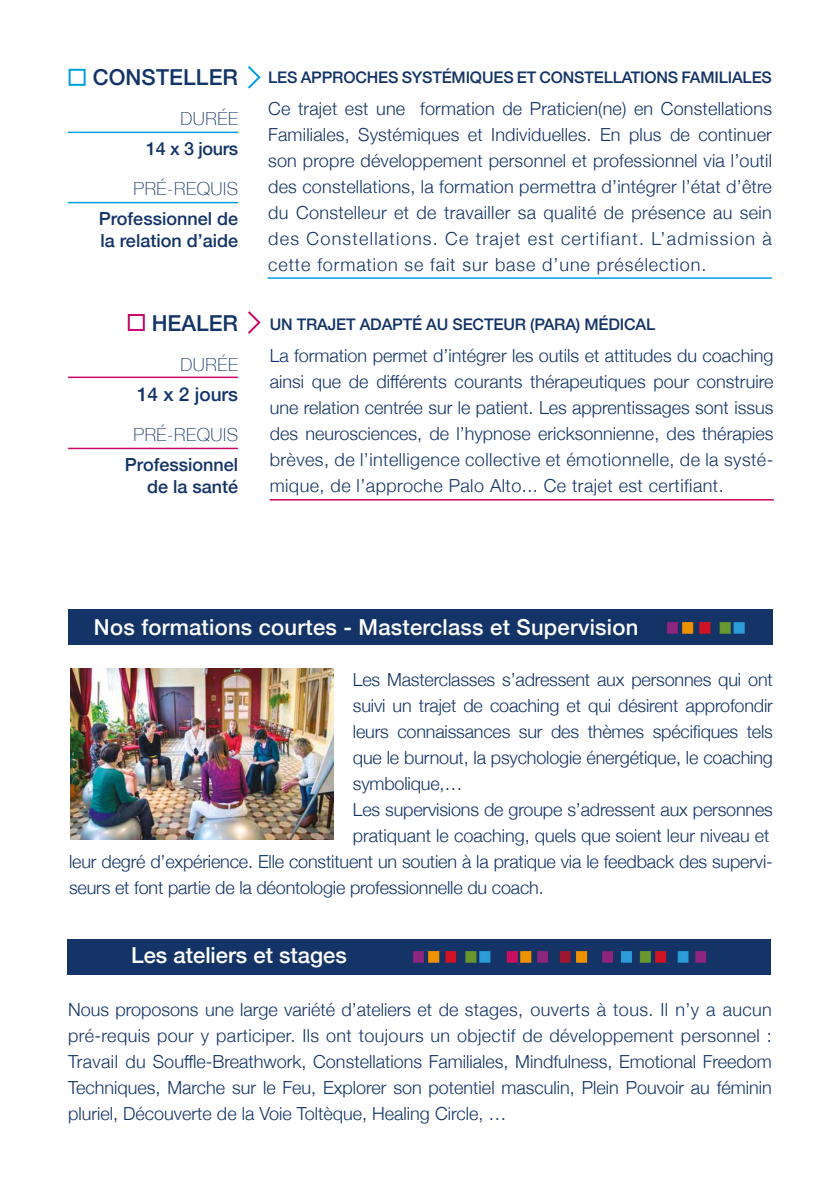
<style>
.page{position:relative;width:840px;height:1191px;background:#fff}
.page>*{position:absolute;margin:0;border:0;box-sizing:border-box;transform-origin:0 0}
.t1{font:500 22px "Helvetica Neue";letter-spacing:.01em;color:#fff}
.t2{font:500 22px "Helvetica Neue";letter-spacing:.005em;color:#143467}
.t3{font:500 19px "Helvetica Neue";color:#143467}
.t4{font:300 18px/26px "Helvetica Neue";letter-spacing:-.01em;color:#143467;text-align:justify}
.t5{font:500 18px/22px "Helvetica Neue";color:#143467}
.t6{font:100 18px "Helvetica Neue";letter-spacing:.03em;color:#143467}
.t7{font:500 16px "Helvetica Neue";letter-spacing:-.01em;color:#143467}
</style>
<div class="page">
<div style="left:68px;top:609px;width:704px;height:35px;background:#143467"></div>
<hr style="left:68px;top:132px;width:170px;height:1px;background:#009fe3">
<hr style="left:68px;top:202px;width:170px;height:1px;background:#009fe3">
<div style="left:69px;top:69px;width:17px;height:17px;border:2px solid #009fe3"></div>
<hr style="left:68px;top:376px;width:170px;height:2px;background:#cb0767">
<hr style="left:68px;top:448px;width:170px;height:1px;background:#cb0767">
<div style="left:128px;top:314px;width:17px;height:17px;border:2px solid #cb0767"></div>
<img style="left:666px;top:622px;width:79px;height:12px">
<hr style="left:267px;top:277px;width:504px;height:2px;background:#009fe3">
<hr style="left:269px;top:499px;width:504px;height:1px;background:#cb0767">
<div style="left:68px;top:939px;width:703px;height:35px;background:#143467"></div>
<img style="left:412px;top:951px;width:295px;height:12px">
<img style="left:70px;top:668px;width:263px;height:172px">
<svg style="left:248px;top:66px;width:13px;height:23px"></svg>
<svg style="left:248px;top:311px;width:13px;height:23px"></svg>
<p class="t2" style="left:93px;top:60px;width:147px">CONSTELLER</p>
<p class="t6" style="left:180px;top:105px;width:59px">DURÉE</p>
<p class="t5" style="left:146px;top:136px;width:93px">14 x 3 jours</p>
<p class="t6" style="left:133px;top:175px;width:106px">PRÉ-REQUIS</p>
<p class="t5" style="left:99px;top:206px;width:141px">Professionnel de la relation d’aide</p>
<p class="t2" style="left:152px;top:305px;width:88px">HEALER</p>
<p class="t6" style="left:180px;top:350px;width:59px">DURÉE</p>
<p class="t3" style="left:137px;top:378px;width:103px">14 x 2 jours</p>
<p class="t6" style="left:133px;top:420px;width:106px">PRÉ-REQUIS</p>
<p class="t5" style="left:125px;top:452px;width:115px;text-align:right">Professionnel de la santé</p>
<p class="t7" style="left:268px;top:64px;width:505px">LES APPROCHES SYSTÉMIQUES ET CONSTELLATIONS FAMILIALES</p>
<p class="t4" style="left:268px;top:94px;width:505px">Ce trajet est une formation de Praticien(ne) en Constellations Familiales, Systémiques et Individuelles. En plus de continuer son propre développement personnel et professionnel via l’outil des constellations, la formation permettra d’intégrer l’état d’être du Constelleur et de travailler sa qualité de présence au sein des Constellations. Ce trajet est certifiant. L’admission à cette formation se fait sur base d’une présélection.</p>
<p class="t7" style="left:269px;top:312px;width:387px">UN TRAJET ADAPTÉ AU SECTEUR (PARA) MÉDICAL</p>
<p class="t4" style="left:269px;top:341px;width:505px">La formation permet d’intégrer les outils et attitudes du coaching ainsi que de différents courants thérapeutiques pour construire une relation centrée sur le patient. Les apprentissages sont issus des neurosciences, de l’hypnose ericksonnienne, des thérapies brèves, de l’intelligence collective et émotionnelle, de la systé&shy;mique, de l’approche Palo Alto... Ce trajet est certifiant.</p>
<p class="t1" style="left:94px;top:609px;width:545px">Nos formations courtes - Masterclass et Supervision</p>
<p class="t4" style="left:352px;top:665px;width:421px">Les Masterclasses s’adressent aux personnes qui ont</p>
<p class="t4" style="left:352px;top:691px;width:421px">suivi un trajet de coaching et qui désirent approfondir</p>
<p class="t4" style="left:352px;top:717px;width:421px">leurs connaissances sur des thèmes spécifiques tels</p>
<p class="t4" style="left:352px;top:743px;width:421px">que le burnout, la psychologie énergétique, le coaching</p>
<p class="t4" style="left:352px;top:769px;width:111px">symbolique,…</p>
<p class="t4" style="left:352px;top:795px;width:421px">Les supervisions de groupe s’adressent aux personnes</p>
<p class="t4" style="left:352px;top:821px;width:418px">pratiquant le coaching, quels que soient leur niveau et</p>
<p class="t4" style="left:69px;top:847px;width:705px">leur degré d’expérience. Elle constituent un soutien à la pratique via le feedback des supervi-</p>
<p class="t4" style="left:69px;top:873px;width:476px">seurs et font partie de la déontologie professionnelle du coach.</p>
<p class="t1" style="left:131px;top:937px;width:217px">Les ateliers et stages</p>
<p class="t4" style="left:68px;top:995px;width:705px">Nous proposons une large variété d’ateliers et de stages, ouverts à tous. Il n’y a aucun pré-requis pour y participer. Ils ont toujours un objectif de développement personnel :<br>Travail du Souffle-Breathwork, Constellations Familiales, Mindfulness, Emotional Freedom Techniques, Marche sur le Feu, Explorer son potentiel masculin, Plein Pouvoir au féminin pluriel, Découverte de la Voie Toltèque, Healing Circle, …</p>
</div>
